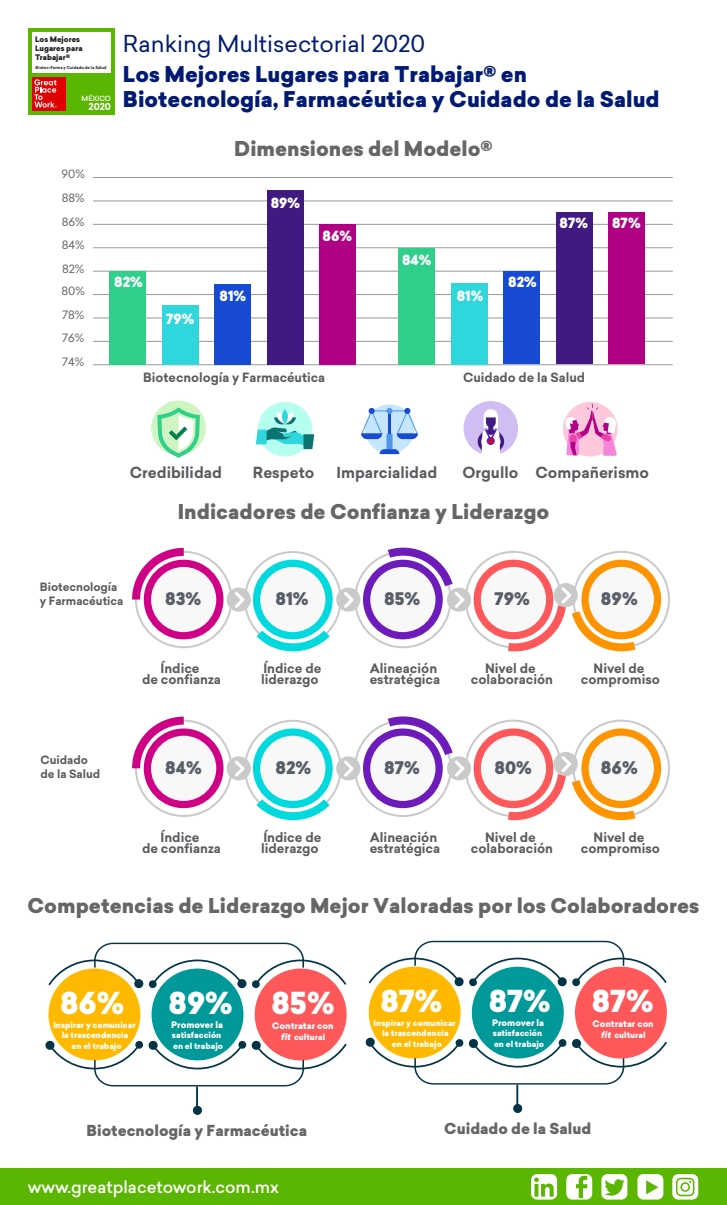
<style>
.page{position:relative;width:727px;height:1205px;background:#fff}
.page>*{position:absolute;margin:0;border:0;box-sizing:border-box;transform-origin:0 0}
.t1{font:900 29.62px "Sailec";color:#fff}
.t2{font:22.81px "Sailec";color:#001a73}
.t3{font:900 21.25px/25.5px "Sailec";color:#001a73}
.t4{font:900 20px "Sailec";color:#666}
.t5{font:900 17px "Sailec";color:#595f68}
.t6{font:500 16.25px "Sailec";color:#fff}
.t7{font:700 15px "Sailec";color:#5b5b5f}
.t8{font:900 14.81px "Sailec";color:#666}
.t9{font:900 13.75px "Sailec";color:#fff}
.t10{font:700 12.75px/11.2px "Sailec";color:#5b5b5f;text-align:center}
.t11{font:700 12.5px "Sailec";color:#5b5b5f}
.t12{font:700 11.25px/13.5px "Sailec";color:#5b5b5f}
.t13{font:11.25px "Sailec";color:#666}
.t14{font:700 9.38px "Sailec";color:#fff}
.t15{font:900 8.75px "Sailec";color:#fff}
.t16{font:900 8.12px/10.5px "Sailec";color:#fff;text-align:center}
.t17{font:900 7.5px/9px "Sailec";color:#231f21}
.t18{font:500 6.88px "Sailec";color:#fff}
.t19{font:700 4.06px "Sailec";color:#231f21}
.s1{font-style:italic;font-size:8.75px}
</style>
<div class="page">
<div style="left:28px;top:28px;width:86px;height:86px;background:#5bb602"></div>
<div style="left:32px;top:32px;width:78px;height:41px;background:#fff"></div>
<div style="left:32px;top:77px;width:33px;height:33px;background:#e10000"></div>
<svg style="left:34px;top:79px;width:23px;height:29px"></svg>
<div style="left:0;top:1168px;width:726px;height:37px;background:#5bb602"></div>
<svg style="left:531px;top:1174px;width:26px;height:25px"></svg>
<svg style="left:566px;top:1174px;width:26px;height:25px"></svg>
<svg style="left:601px;top:1174px;width:26px;height:25px"></svg>
<svg style="left:637px;top:1174px;width:26px;height:25px"></svg>
<svg style="left:672px;top:1174px;width:26px;height:25px"></svg>
<hr style="left:93px;top:177px;width:579px;height:1px;background:#999">
<hr style="left:93px;top:201px;width:579px;height:1px;background:#999">
<hr style="left:93px;top:224px;width:579px;height:1px;background:#999">
<hr style="left:93px;top:247px;width:579px;height:1px;background:#999">
<hr style="left:93px;top:271px;width:579px;height:1px;background:#999">
<hr style="left:93px;top:294px;width:579px;height:1px;background:#999">
<hr style="left:93px;top:318px;width:579px;height:1px;background:#999">
<hr style="left:93px;top:341px;width:579px;height:1px;background:#999">
<hr style="left:93px;top:364px;width:579px;height:1px;background:#999">
<div style="left:109px;top:271px;width:37px;height:94px;background:#30cf8a"></div>
<div style="left:319px;top:224px;width:37px;height:140px;background:#b00083"></div>
<div style="left:214px;top:284px;width:37px;height:80px;background:#184bd4"></div>
<div style="left:267px;top:190px;width:36px;height:174px;background:#401a80"></div>
<div style="left:162px;top:306px;width:36px;height:59px;background:#2fd7dc"></div>
<div style="left:398px;top:248px;width:37px;height:116px;background:#30cf8a"></div>
<div style="left:608px;top:212px;width:37px;height:152px;background:#b00083"></div>
<div style="left:503px;top:271px;width:37px;height:93px;background:#184bd4"></div>
<div style="left:555px;top:212px;width:37px;height:152px;background:#401a80"></div>
<div style="left:450px;top:283px;width:37px;height:81px;background:#2fd7dc"></div>
<svg style="left:151px;top:400px;width:55px;height:58px"></svg>
<div style="left:258px;top:402px;width:54px;height:54px;background:#b5fff0;border-radius:50%"></div>
<svg style="left:256px;top:411px;width:58px;height:38px"></svg>
<svg style="left:282px;top:409px;width:6px;height:15px"></svg>
<div style="left:365px;top:404px;width:49px;height:50px;background:#c5e6fd;border-radius:50%"></div>
<svg style="left:361px;top:408px;width:57px;height:46px"></svg>
<div style="left:463px;top:401px;width:55px;height:55px;background:#cfbdf3;border-radius:50%"></div>
<svg style="left:477px;top:409px;width:27px;height:47px"></svg>
<svg style="left:564px;top:404px;width:52px;height:52px"></svg>
<svg style="left:132px;top:547px;width:537px;height:105px"></svg>
<svg style="left:132px;top:716px;width:537px;height:105px"></svg>
<div style="left:48px;top:968px;width:92px;height:92px;background:#ffb900;border-radius:50%"></div>
<div style="left:151px;top:968px;width:92px;height:92px;background:#099;border-radius:50%"></div>
<div style="left:254px;top:968px;width:92px;height:92px;background:#ff585a;border-radius:50%"></div>
<svg style="left:192px;top:1106px;width:10px;height:9px"></svg>
<svg style="left:45px;top:1040px;width:301px;height:46px"></svg>
<svg style="left:48px;top:942px;width:298px;height:47px"></svg>
<hr style="left:196px;top:1086px;width:2px;height:25px;background:#023347">
<div style="left:368px;top:966px;width:92px;height:92px;background:#ffb900;border-radius:50%"></div>
<div style="left:471px;top:966px;width:92px;height:92px;background:#099;border-radius:50%"></div>
<div style="left:574px;top:966px;width:92px;height:92px;background:#ff585a;border-radius:50%"></div>
<svg style="left:513px;top:1103px;width:9px;height:10px"></svg>
<svg style="left:365px;top:1037px;width:301px;height:47px"></svg>
<svg style="left:369px;top:941px;width:297px;height:46px"></svg>
<hr style="left:516px;top:1084px;width:2px;height:25px;background:#023347">
<p class="t17" style="left:35px;top:35px;width:49px">Los Mejores<br>Lugares para<br>Trabajar®</p>
<p class="t18" style="left:82px;top:94px;width:31px">MÉXICO</p>
<p class="t14" style="left:89px;top:100px;width:24px">2020</p>
<p class="t19" style="left:36px;top:64px;width:72px">Biotec-Farma y Cuidado de la Salud</p>
<p class="t13" style="left:62px;top:166px;width:25px">90%</p>
<p class="t13" style="left:62px;top:190px;width:24px">88%</p>
<p class="t13" style="left:62px;top:213px;width:24px">86%</p>
<p class="t13" style="left:62px;top:237px;width:24px">84%</p>
<p class="t13" style="left:62px;top:261px;width:24px">82%</p>
<h2 class="t2" style="left:123px;top:28px;width:304px">Ranking Multisectorial 2020</h2>
<h3 class="t3" style="left:123px;top:62px;width:538px">Los Mejores Lugares para Trabajar® en<br>Biotecnología, Farmacéutica y Cuidado de la Salud</h3>
<h3 class="t4" style="left:234px;top:134px;width:260px">Dimensiones del Modelo®</h3>
<p class="t9" style="left:270px;top:193px;width:31px">89%</p>
<p class="t9" style="left:322px;top:226px;width:31px">86%</p>
<p class="t9" style="left:402px;top:250px;width:31px">84%</p>
<p class="t9" style="left:559px;top:213px;width:30px">87%</p>
<p class="t9" style="left:612px;top:213px;width:30px">87%</p>
<p class="t13" style="left:62px;top:283px;width:25px">80%</p>
<p class="t13" style="left:62px;top:307px;width:24px">78%</p>
<p class="t13" style="left:62px;top:330px;width:24px">76%</p>
<p class="t13" style="left:62px;top:354px;width:24px">74%</p>
<p class="t9" style="left:114px;top:272px;width:30px">82%</p>
<p class="t9" style="left:166px;top:309px;width:30px">79%</p>
<p class="t9" style="left:219px;top:286px;width:28px">81%</p>
<p class="t11" style="left:143px;top:369px;width:183px">Biotecnología y Farmacéutica</p>
<p class="t9" style="left:456px;top:286px;width:28px">81%</p>
<p class="t9" style="left:508px;top:272px;width:30px">82%</p>
<p class="t11" style="left:463px;top:368px;width:124px">Cuidado de la Salud</p>
<p class="t7" style="left:130px;top:461px;width:94px">Credibilidad</p>
<p class="t7" style="left:253px;top:462px;width:63px">Respeto</p>
<p class="t7" style="left:336px;top:462px;width:102px">Imparcialidad</p>
<p class="t7" style="left:462px;top:462px;width:188px">Orgullo Compañerismo</p>
<h3 class="t4" style="left:178px;top:497px;width:373px">Indicadores de Confianza y Liderazgo</h3>
<p class="t12" style="left:40px;top:581px;width:85px">Biotecnología y Farmacéutica</p>
<h3 class="t5" style="left:165px;top:586px;width:38px">83%</h3>
<h3 class="t5" style="left:275px;top:586px;width:35px">81%</h3>
<h3 class="t5" style="left:384px;top:586px;width:38px">85%</h3>
<h3 class="t5" style="left:494px;top:586px;width:37px">79%</h3>
<h3 class="t5" style="left:600px;top:586px;width:38px">89%</h3>
<p class="t10" style="left:142px;top:663px;width:80px">Índice<br>de confianza</p>
<p class="t10" style="left:261px;top:663px;width:62px;text-align:left">Índice de liderazgo</p>
<p class="t10" style="left:369px;top:663px;width:72px;text-align:left">Alineación estratégica</p>
<p class="t10" style="left:470px;top:663px;width:84px">Nivel de colaboración</p>
<p class="t10" style="left:580px;top:663px;width:81px">Nivel de compromiso</p>
<p class="t12" style="left:40px;top:753px;width:61px">Cuidado de la Salud</p>
<h3 class="t5" style="left:165px;top:755px;width:38px">84%</h3>
<h3 class="t5" style="left:275px;top:755px;width:37px">82%</h3>
<h3 class="t5" style="left:384px;top:755px;width:37px">87%</h3>
<h3 class="t5" style="left:494px;top:755px;width:39px">80%</h3>
<h3 class="t5" style="left:600px;top:755px;width:38px">86%</h3>
<p class="t10" style="left:142px;top:831px;width:80px">Índice<br>de confianza</p>
<p class="t10" style="left:261px;top:831px;width:62px;text-align:left">Índice de liderazgo</p>
<p class="t10" style="left:369px;top:831px;width:72px;text-align:left">Alineación estratégica</p>
<p class="t10" style="left:470px;top:832px;width:84px">Nivel de colaboración</p>
<p class="t10" style="left:580px;top:832px;width:81px">Nivel de compromiso</p>
<h3 class="t4" style="left:28px;top:891px;width:673px">Competencias de Liderazgo Mejor Valoradas por los Colaboradores</h3>
<h1 class="t1" style="left:60px;top:981px;width:66px">86%</h1>
<h1 class="t1" style="left:168px;top:981px;width:66px">89%</h1>
<h1 class="t1" style="left:271px;top:981px;width:64px">85%</h1>
<h1 class="t1" style="left:380px;top:979px;width:63px">87%</h1>
<h1 class="t1" style="left:488px;top:979px;width:63px">87%</h1>
<h1 class="t1" style="left:591px;top:979px;width:63px">87%</h1>
<p class="t16" style="left:53px;top:1020px;width:84px">Inspirar y comunicar la trascendencia<br>en el trabajo</p>
<p class="t15" style="left:171px;top:1018px;width:53px">Promover la</p>
<p class="t16" style="left:172px;top:1030px;width:53px;text-align:left">satisfacción en el trabajo</p>
<p class="t15" style="left:272px;top:1019px;width:63px">Contratar con</p>
<p class="t16" style="left:281px;top:1032px;width:46px"><span class="s1">fit</span> cultural</p>
<p class="t16" style="left:373px;top:1018px;width:84px">Inspirar y comunicar la trascendencia<br>en el trabajo</p>
<p class="t15" style="left:492px;top:1016px;width:53px">Promover la</p>
<p class="t16" style="left:492px;top:1028px;width:53px;text-align:left">satisfacción en el trabajo</p>
<p class="t15" style="left:592px;top:1017px;width:63px">Contratar con</p>
<p class="t16" style="left:601px;top:1029px;width:46px"><span class="s1">fit</span> cultural</p>
<p class="t8" style="left:86px;top:1119px;width:222px">Biotecnología y Farmacéutica</p>
<p class="t8" style="left:444px;top:1117px;width:148px">Cuidado de la Salud</p>
<p class="t6" style="left:28px;top:1175px;width:252px">www.greatplacetowork.com.mx</p>
</div>
